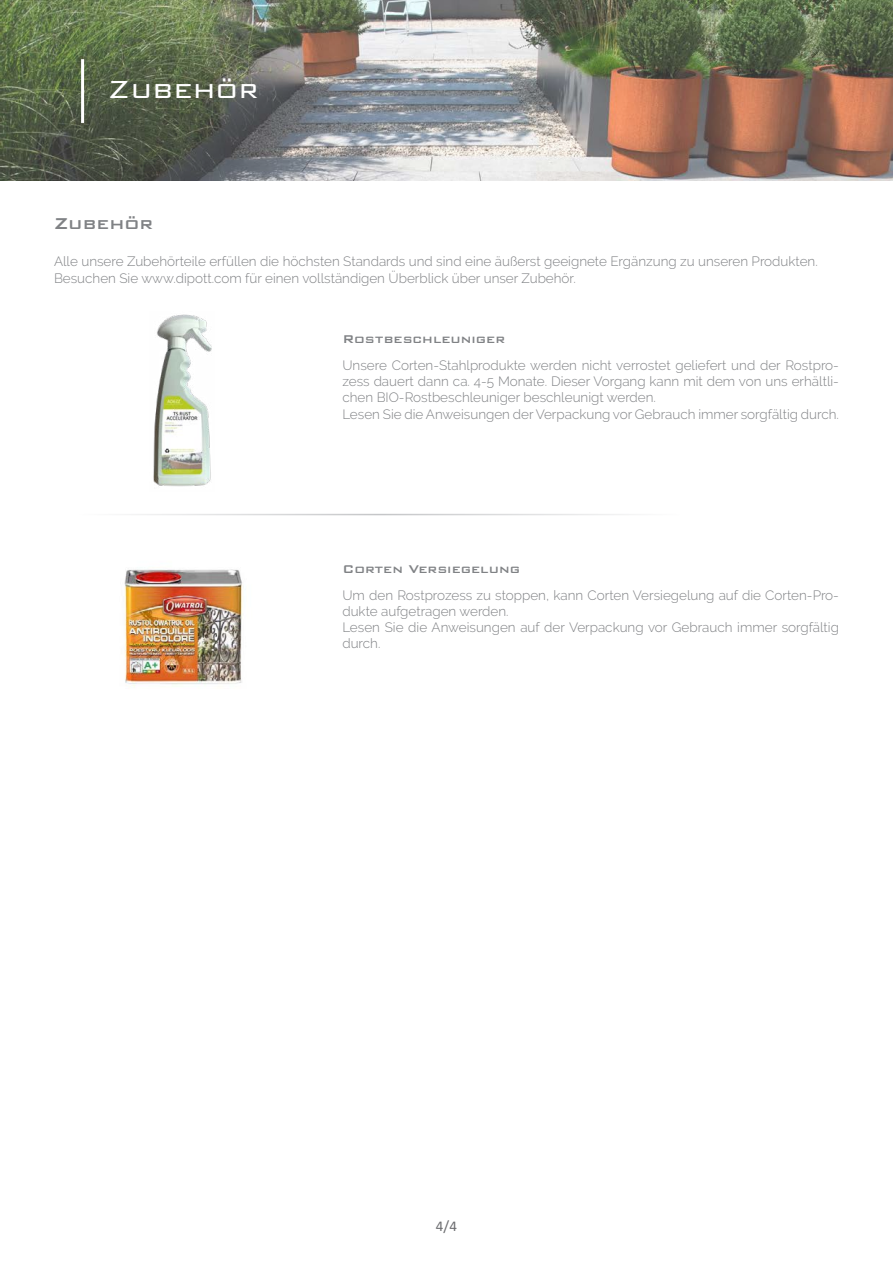
<style>
.page{position:relative;width:893px;height:1263px;background:#fff}
.page>*{position:absolute;margin:0;border:0;box-sizing:border-box;transform-origin:0 0}
.t1{font:300 33px "Bank Gothic BT";color:#fff}
.t2{font:500 21px "Bank Gothic BT";color:#808285}
.t3{font:500 15px "Bank Gothic BT";color:#808285}
.t4{font:15px "Calibri";color:#6c6d70}
.t5{font:300 13.5px/16.2px "Raleway";color:#808285}
</style>
<div class="page">
<img style="left:0;top:0;width:893px;height:180px">
<hr style="left:79px;top:514px;width:601px;height:1px;background:#c5c6c8">
<hr style="left:81px;top:59px;width:3px;height:64px;background:#fff">
<img style="left:124px;top:569px;width:119px;height:118px">
<img style="left:153px;top:314px;width:59px;height:173px">
<h1 class="t1" style="left:108px;top:71px;width:152px">Zubehör</h1>
<p class="t2" style="left:54px;top:212px;width:101px">Zubehör</p>
<p class="t5" style="left:54px;top:254px;width:765px">Alle unsere Zubehörteile erfüllen die höchsten Standards und sind eine äußerst geeignete Ergänzung zu unseren Produkten.</p>
<p class="t5" style="left:54px;top:270px;width:523px">Besuchen Sie www.dipott.com für einen vollständigen Überblick über unser Zubehör.</p>
<p class="t3" style="left:342px;top:331px;width:164px">Rostbeschleuniger</p>
<p class="t5" style="left:342px;top:357px;width:498px;text-align:justify">Unsere Corten-Stahlprodukte werden nicht verrostet geliefert und der Rostpro&shy;zess dauert dann ca. 4-5 Monate. Dieser Vorgang kann mit dem von uns erhältli&shy;chen BIO-Rostbeschleuniger beschleunigt werden.</p>
<p class="t5" style="left:342px;top:406px;width:498px">Lesen Sie die Anweisungen der Verpackung vor Gebrauch immer sorgfältig durch.</p>
<p class="t3" style="left:342px;top:561px;width:179px">Corten Versiegelung</p>
<p class="t5" style="left:342px;top:587px;width:498px">Um den Rostprozess zu stoppen, kann Corten Versiegelung auf die Corten-Pro&shy;dukte aufgetragen werden.</p>
<p class="t5" style="left:342px;top:619px;width:498px">Lesen Sie die Anweisungen auf der Verpackung vor Gebrauch immer sorgfältig durch.</p>
<p class="t4" style="left:436px;top:1216px;width:22px">4/4</p>
</div>
